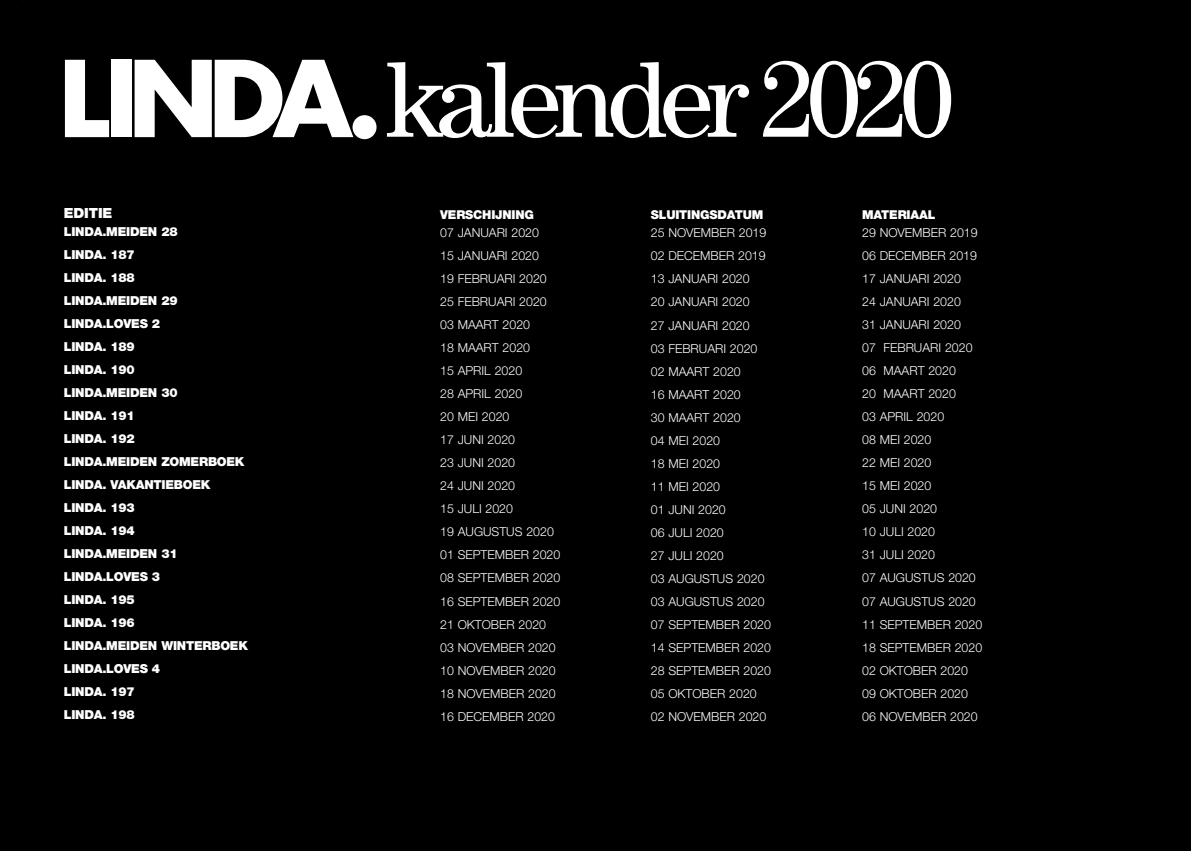
<style>
.page{position:relative;width:1191px;height:851px;background:#fff}
.page>*{position:absolute;margin:0;border:0;box-sizing:border-box;transform-origin:0 0}
.t1{font:108.4px "Century LT";letter-spacing:-.07em;color:#fff}
.body{font:900 14px "Helvetica Neue LT";letter-spacing:-.01em;color:#fff}
.body-2{font:300 12.4px "Helvetica Neue LT";color:#fff}
.body-3{font:900 12.4px "Helvetica Neue LT";letter-spacing:-.02em;color:#fff}
.body-4{font:900 12.2px "Helvetica Neue LT";letter-spacing:-.015em;color:#fff}
</style>
<div class="page">
<div style="left:0;top:0;width:1191px;height:850px;background:#000"></div>
<svg style="left:65px;top:60px;width:44px;height:77px"></svg>
<div style="left:112px;top:60px;width:20px;height:77px;background:#fff"></div>
<svg style="left:135px;top:60px;width:218px;height:77px"></svg>
<div style="left:352px;top:115px;width:24px;height:24px;background:#fff;border-radius:50%"></div>
<p class="body" style="left:64px;top:204px;width:50px">EDITIE</p>
<p class="body-3" style="left:64px;top:224px;width:115px">LINDA.MEIDEN 28</p>
<p class="body-3" style="left:64px;top:247px;width:73px">LINDA. 187</p>
<p class="body-3" style="left:64px;top:270px;width:73px">LINDA. 188</p>
<p class="body-3" style="left:64px;top:293px;width:115px">LINDA.MEIDEN 29</p>
<p class="body-3" style="left:64px;top:316px;width:98px">LINDA.LOVES 2</p>
<p class="body-3" style="left:64px;top:339px;width:73px">LINDA. 189</p>
<p class="body-3" style="left:64px;top:362px;width:73px">LINDA. 190</p>
<p class="body-3" style="left:64px;top:385px;width:115px">LINDA.MEIDEN 30</p>
<p class="body-3" style="left:64px;top:408px;width:73px">LINDA. 191</p>
<p class="body-3" style="left:64px;top:431px;width:73px">LINDA. 192</p>
<p class="body-3" style="left:64px;top:454px;width:182px">LINDA.MEIDEN ZOMERBOEK</p>
<p class="body-3" style="left:64px;top:477px;width:148px">LINDA. VAKANTIEBOEK</p>
<p class="body-3" style="left:64px;top:500px;width:73px">LINDA. 193</p>
<p class="body-3" style="left:64px;top:523px;width:73px">LINDA. 194</p>
<p class="body-3" style="left:64px;top:546px;width:115px">LINDA.MEIDEN 31</p>
<p class="body-3" style="left:64px;top:569px;width:98px">LINDA.LOVES 3</p>
<p class="body-3" style="left:64px;top:592px;width:73px">LINDA. 195</p>
<p class="body-3" style="left:64px;top:615px;width:73px">LINDA. 196</p>
<p class="body-3" style="left:64px;top:638px;width:186px">LINDA.MEIDEN WINTERBOEK</p>
<p class="body-3" style="left:64px;top:661px;width:98px">LINDA.LOVES 4</p>
<p class="body-3" style="left:64px;top:684px;width:73px">LINDA. 197</p>
<p class="body-3" style="left:64px;top:707px;width:73px">LINDA. 198</p>
<p class="t1" style="left:384px;top:36px;width:572px">kalender 2020</p>
<p class="body-4" style="left:440px;top:207px;width:95px">VERSCHIJNING</p>
<p class="body-2" style="left:440px;top:225px;width:100px">07 JANUARI 2020</p>
<p class="body-2" style="left:440px;top:248px;width:100px">15 JANUARI 2020</p>
<p class="body-2" style="left:440px;top:271px;width:108px">19 FEBRUARI 2020</p>
<p class="body-2" style="left:440px;top:294px;width:108px">25 FEBRUARI 2020</p>
<p class="body-2" style="left:440px;top:317px;width:91px">03 MAART 2020</p>
<p class="body-2" style="left:440px;top:340px;width:91px">18 MAART 2020</p>
<p class="body-2" style="left:440px;top:363px;width:84px">15 APRIL 2020</p>
<p class="body-2" style="left:440px;top:386px;width:84px">28 APRIL 2020</p>
<p class="body-2" style="left:440px;top:409px;width:71px">20 MEI 2020</p>
<p class="body-2" style="left:440px;top:432px;width:76px">17 JUNI 2020</p>
<p class="body-2" style="left:440px;top:455px;width:76px">23 JUNI 2020</p>
<p class="body-2" style="left:440px;top:478px;width:76px">24 JUNI 2020</p>
<p class="body-2" style="left:440px;top:501px;width:74px">15 JULI 2020</p>
<p class="body-2" style="left:440px;top:524px;width:115px">19 AUGUSTUS 2020</p>
<p class="body-2" style="left:440px;top:547px;width:122px">01 SEPTEMBER 2020</p>
<p class="body-2" style="left:440px;top:570px;width:122px">08 SEPTEMBER 2020</p>
<p class="body-2" style="left:440px;top:593px;width:122px">16 SEPTEMBER 2020</p>
<p class="body-2" style="left:440px;top:616px;width:107px">21 OKTOBER 2020</p>
<p class="body-2" style="left:440px;top:639px;width:117px">03 NOVEMBER 2020</p>
<p class="body-2" style="left:440px;top:662px;width:117px">10 NOVEMBER 2020</p>
<p class="body-2" style="left:440px;top:685px;width:117px">18 NOVEMBER 2020</p>
<p class="body-2" style="left:440px;top:708px;width:116px">16 DECEMBER 2020</p>
<p class="body-4" style="left:651px;top:208px;width:114px">SLUITI NGSDATUM</p>
<p class="body-2" style="left:651px;top:225px;width:117px">25 NOVEMBER 2019</p>
<p class="body-2" style="left:651px;top:248px;width:116px">02 DECEMBER 2019</p>
<p class="body-2" style="left:651px;top:271px;width:100px">13 JANUARI 2020</p>
<p class="body-2" style="left:651px;top:294px;width:100px">20 JANUARI 2020</p>
<p class="body-2" style="left:651px;top:317px;width:100px">27 JANUARI 2020</p>
<p class="body-2" style="left:651px;top:340px;width:108px">03 FEBRUARI 2020</p>
<p class="body-2" style="left:651px;top:363px;width:91px">02 MAART 2020</p>
<p class="body-2" style="left:651px;top:386px;width:91px">16 MAART 2020</p>
<p class="body-2" style="left:651px;top:409px;width:91px">30 MAART 2020</p>
<p class="body-2" style="left:651px;top:432px;width:71px">04 MEI 2020</p>
<p class="body-2" style="left:651px;top:455px;width:71px">18 MEI 2020</p>
<p class="body-2" style="left:651px;top:478px;width:71px">11 MEI 2020</p>
<p class="body-2" style="left:651px;top:501px;width:76px">01 JUNI 2020</p>
<p class="body-2" style="left:651px;top:524px;width:74px">06 JULI 2020</p>
<p class="body-2" style="left:651px;top:547px;width:74px">27 JULI 2020</p>
<p class="body-2" style="left:651px;top:570px;width:115px">03 AUGUSTUS 2020</p>
<p class="body-2" style="left:651px;top:593px;width:115px">03 AUGUSTUS 2020</p>
<p class="body-2" style="left:651px;top:616px;width:122px">07 SEPTEMBER 2020</p>
<p class="body-2" style="left:651px;top:639px;width:122px">14 SEPTEMBER 2020</p>
<p class="body-2" style="left:651px;top:662px;width:122px">28 SEPTEMBER 2020</p>
<p class="body-2" style="left:651px;top:685px;width:107px">05 OKTOBER 2020</p>
<p class="body-2" style="left:651px;top:708px;width:117px">02 NOVEMBER 2020</p>
<p class="body-4" style="left:862px;top:207px;width:75px">MATE RIAAL</p>
<p class="body-2" style="left:862px;top:225px;width:117px">29 NOVEMBER 2019</p>
<p class="body-2" style="left:862px;top:248px;width:116px">06 DECEMBER 2019</p>
<p class="body-2" style="left:862px;top:271px;width:100px">17 JANUARI 2020</p>
<p class="body-2" style="left:862px;top:294px;width:100px">24 JANUARI 2020</p>
<p class="body-2" style="left:862px;top:317px;width:100px">31 JANUARI 2020</p>
<p class="body-2" style="left:862px;top:340px;width:112px">07 FEBRUARI 2020</p>
<p class="body-2" style="left:862px;top:363px;width:95px">06 MAART 2020</p>
<p class="body-2" style="left:862px;top:386px;width:95px">20 MAART 2020</p>
<p class="body-2" style="left:862px;top:409px;width:84px">03 APRIL 2020</p>
<p class="body-2" style="left:862px;top:432px;width:71px">08 MEI 2020</p>
<p class="body-2" style="left:862px;top:455px;width:71px">22 MEI 2020</p>
<p class="body-2" style="left:862px;top:478px;width:71px">15 MEI 2020</p>
<p class="body-2" style="left:862px;top:501px;width:76px">05 JUNI 2020</p>
<p class="body-2" style="left:862px;top:524px;width:74px">10 JULI 2020</p>
<p class="body-2" style="left:862px;top:547px;width:74px">31 JULI 2020</p>
<p class="body-2" style="left:862px;top:570px;width:115px">07 AUGUSTUS 2020</p>
<p class="body-2" style="left:862px;top:593px;width:115px">07 AUGUSTUS 2020</p>
<p class="body-2" style="left:862px;top:616px;width:122px">11 SEPTEMBER 2020</p>
<p class="body-2" style="left:862px;top:639px;width:122px">18 SEPTEMBER 2020</p>
<p class="body-2" style="left:862px;top:662px;width:107px">02 OKTOBER 2020</p>
<p class="body-2" style="left:862px;top:685px;width:107px">09 OKTOBER 2020</p>
<p class="body-2" style="left:862px;top:708px;width:117px">06 NOVEMBER 2020</p>
</div>
